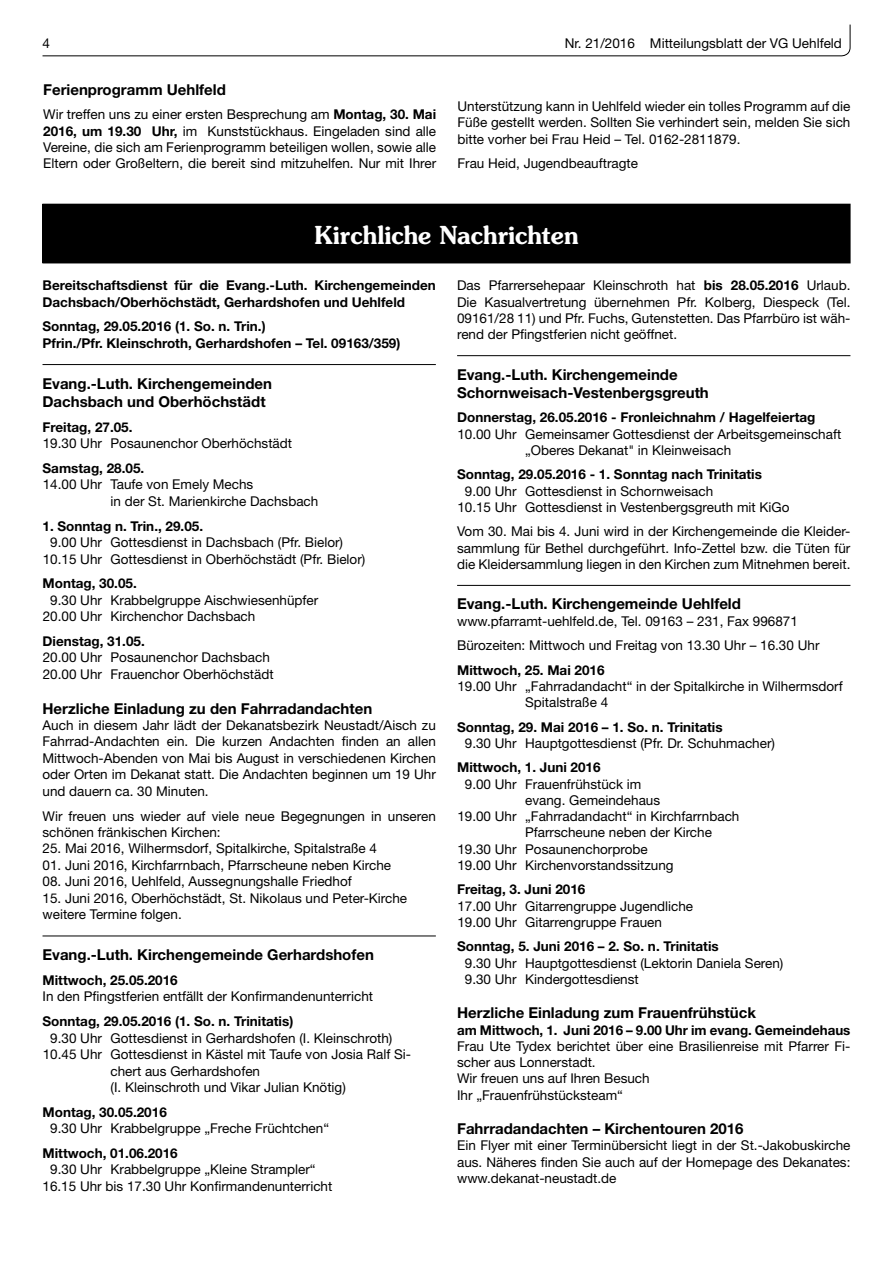
<style>
.page{position:relative;width:893px;height:1263px;background:#fff}
.page>*{position:absolute;margin:0;border:0;box-sizing:border-box;transform-origin:0 0}
.t1{font:600 24.75px "Souvenir";color:#fff;scale:.95 1}
.t2{font:700 15px/18.3px "Helvetica Neue";color:#000}
.t3{font:13.5px/16.2px "Helvetica Neue";color:#000}
.t4{font:700 13.5px/16.5px "Helvetica Neue";color:#000}
.s1{font-weight:700}
</style>
<div class="page">
<svg style="left:42px;top:24px;width:809px;height:33px"></svg>
<hr style="left:43px;top:364px;width:393px;height:1px;background:#000">
<hr style="left:43px;top:935px;width:393px;height:1px;background:#000">
<hr style="left:457px;top:355px;width:393px;height:1px;background:#000">
<hr style="left:457px;top:585px;width:393px;height:1px;background:#000">
<div style="left:43px;top:204px;width:807px;height:59px;background:#000"></div>
<p class="t3" style="left:43px;top:36px;width:9px">4</p>
<p class="t3" style="left:565px;top:36px;width:279px">Nr. 21/2016 Mitteilungsblatt der VG Uehlfeld</p>
<p class="t2" style="left:43px;top:82px;width:184px">Ferienprogramm Uehlfeld</p>
<p class="t3" style="left:43px;top:108px;width:394px;text-align:justify">Wir treffen uns zu einer ersten Besprechung am <span class="s1">Montag, 30. Mai 2016, um 19.30 Uhr,</span> im Kunststückhaus. Eingeladen sind alle Vereine, die sich am Ferienprogramm beteiligen wollen, sowie alle Eltern oder Großeltern, die bereit sind mitzuhelfen. Nur mit Ihrer</p>
<p class="t3" style="left:457px;top:100px;width:394px;text-align:justify">Unterstützung kann in Uehlfeld wieder ein tolles Programm auf die Füße gestellt werden. Sollten Sie verhindert sein, melden Sie sich bitte vorher bei Frau Heid – Tel. 0162-2811879.</p>
<p class="t3" style="left:457px;top:156px;width:182px">Frau Heid, Jugendbeauftragte</p>
<h1 class="t1" style="left:314px;top:225px;width:280px">Kirchliche Nachrichten</h1>
<p class="t4" style="left:43px;top:278px;width:395px">Bereitschaftsdienst für die Evang.-Luth. Kirchengemeinden<br>Dachsbach/Oberhöchstädt, Gerhardshofen und Uehlfeld</p>
<p class="t4" style="left:43px;top:320px;width:359px">Sonntag, 29.05.2016 (1. So. n. Trin.)<br>Pfrin./Pfr. Kleinschroth, Gerhardshofen – Tel. 09163/359)</p>
<p class="t2" style="left:43px;top:376px;width:231px">Evang.-Luth. Kirchengemeinden<br>Dachsbach und Oberhöchstädt</p>
<p class="t4" style="left:43px;top:420px;width:92px">Freitag, 27.05.</p>
<p class="t3" style="left:43px;top:437px;width:251px">19.30 Uhr Posaunenchor Oberhöchstädt</p>
<p class="t4" style="left:43px;top:461px;width:103px">Samstag, 28.05.</p>
<p class="t3" style="left:111px;top:478px;width:209px;text-indent:-68px">14.00 Uhr Taufe von Emely Mechs<br>in der St. Marienkirche Dachsbach</p>
<p class="t4" style="left:43px;top:519px;width:162px">1. Sonntag n. Trin., 29.05.</p>
<p class="t3" style="left:43px;top:535px;width:324px;text-indent:8px">9.00 Uhr Gottesdienst in Dachsbach (Pfr. Bielor)<br>10.15 Uhr Gottesdienst in Oberhöchstädt (Pfr. Bielor)</p>
<p class="t4" style="left:43px;top:576px;width:96px">Montag, 30.05.</p>
<p class="t3" style="left:43px;top:593px;width:277px;text-indent:8px">9.30 Uhr Krabbelgruppe Aischwiesenhüpfer<br>20.00 Uhr Kirchenchor Dachsbach</p>
<p class="t4" style="left:43px;top:634px;width:104px">Dienstag, 31.05.</p>
<p class="t3" style="left:43px;top:651px;width:232px">20.00 Uhr Posaunenchor Dachsbach<br>20.00 Uhr Frauenchor Oberhöchstädt</p>
<p class="t2" style="left:43px;top:700px;width:331px">Herzliche Einladung zu den Fahrradandachten</p>
<p class="t3" style="left:43px;top:718px;width:395px;text-align:justify">Auch in diesem Jahr lädt der Dekanatsbezirk Neustadt/Aisch zu Fahrrad-Andachten ein. Die kurzen Andachten finden an allen Mittwoch-Abenden von Mai bis August in verschiedenen Kirchen oder Orten im Dekanat statt. Die Andachten beginnen um 19 Uhr und dauern ca. 30 Minuten.</p>
<p class="t3" style="left:43px;top:809px;width:395px">Wir freuen uns wieder auf viele neue Begegnungen in unseren schönen fränkischen Kirchen:</p>
<p class="t3" style="left:43px;top:842px;width:336px">25. Mai 2016, Wilhermsdorf, Spitalkirche, Spitalstraße 4</p>
<p class="t3" style="left:43px;top:858px;width:350px">01. Juni 2016, Kirchfarrnbach, Pfarrscheune neben Kirche</p>
<p class="t3" style="left:43px;top:875px;width:311px">08. Juni 2016, Uehlfeld, Aussegnungshalle Friedhof</p>
<p class="t3" style="left:43px;top:891px;width:366px">15. Juni 2016, Oberhöchstädt, St. Nikolaus und Peter-Kirche weitere Termine folgen.</p>
<p class="t2" style="left:43px;top:947px;width:333px">Evang.-Luth. Kirchengemeinde Gerhardshofen</p>
<p class="t4" style="left:43px;top:973px;width:137px">Mittwoch, 25.05.2016</p>
<p class="t3" style="left:43px;top:990px;width:332px">In den Pfingstferien entfällt der Konfirmandenunterricht</p>
<p class="t4" style="left:43px;top:1014px;width:252px">Sonntag, 29.05.2016 (1. So. n. Trinitatis)</p>
<p class="t3" style="left:50px;top:1031px;width:344px">9.30 Uhr Gottesdienst in Gerhardshofen (I. Kleinschroth)</p>
<p class="t3" style="left:43px;top:1047px;width:370px">10.45 Uhr Gottesdienst in Kästel mit Taufe von Josia Ralf Si-</p>
<p class="t3" style="left:111px;top:1064px;width:151px">chert aus Gerhardshofen</p>
<p class="t3" style="left:111px;top:1080px;width:237px">(I. Kleinschroth und Vikar Julian Knötig)</p>
<p class="t4" style="left:43px;top:1105px;width:126px">Montag, 30.05.2016</p>
<p class="t3" style="left:50px;top:1121px;width:280px">9.30 Uhr Krabbelgruppe „Freche Früchtchen“</p>
<p class="t4" style="left:43px;top:1146px;width:137px">Mittwoch, 01.06.2016</p>
<p class="t3" style="left:43px;top:1163px;width:291px;text-indent:8px">9.30 Uhr Krabbelgruppe „Kleine Strampler“<br>16.15 Uhr bis 17.30 Uhr Konfirmandenunterricht</p>
<p class="t3" style="left:457px;top:279px;width:395px;text-align:justify">Das Pfarrersehepaar Kleinschroth hat <span class="s1">bis 28.05.2016</span> Urlaub.<br>Die Kasualvertretung übernehmen Pfr. Kolberg, Diespeck (Tel.<br>09161/28 11) und Pfr. Fuchs, Gutenstetten. Das Pfarrbüro ist wäh&shy;rend der Pfingstferien nicht geöffnet.</p>
<p class="t2" style="left:457px;top:367px;width:253px">Evang.-Luth. Kirchengemeinde<br>Schornweisach-Vestenbergsgreuth</p>
<p class="t4" style="left:457px;top:410px;width:360px">Donnerstag, 26.05.2016 - Fronleichnahm / Hagelfeiertag</p>
<p class="t3" style="left:525px;top:427px;width:318px;text-indent:-68px">10.00 Uhr Gemeinsamer Gottesdienst der Arbeitsgemeinschaft „Oberes Dekanat" in Kleinweisach</p>
<p class="t4" style="left:457px;top:467px;width:306px">Sonntag, 29.05.2016 - 1. Sonntag nach Trinitatis</p>
<p class="t3" style="left:457px;top:484px;width:334px;text-indent:8px">9.00 Uhr Gottesdienst in Schornweisach<br>10.15 Uhr Gottesdienst in Vestenbergsgreuth mit KiGo</p>
<p class="t3" style="left:457px;top:525px;width:395px;text-align:justify">Vom 30. Mai bis 4. Juni wird in der Kirchengemeinde die Kleider&shy;sammlung für Bethel durchgeführt. Info-Zettel bzw. die Tüten für die Kleidersammlung liegen in den Kirchen zum Mitnehmen bereit.</p>
<p class="t2" style="left:457px;top:596px;width:285px">Evang.-Luth. Kirchengemeinde Uehlfeld</p>
<p class="t3" style="left:457px;top:610px;width:364px;line-height:24.5px">www.pfarramt-uehlfeld.de, Tel. 09163 – 231, Fax 996871<br>Bürozeiten: Mittwoch und Freitag von 13.30 Uhr – 16.30 Uhr</p>
<p class="t4" style="left:457px;top:663px;width:149px">Mittwoch, 25. Mai 2016</p>
<p class="t3" style="left:525px;top:679px;width:319px;text-indent:-68px">19.00 Uhr „Fahrradandacht“ in der Spitalkirche in Wilhermsdorf<br>Spitalstraße 4</p>
<p class="t4" style="left:457px;top:720px;width:267px">Sonntag, 29. Mai 2016 – 1. So. n. Trinitatis</p>
<p class="t3" style="left:465px;top:736px;width:312px">9.30 Uhr Hauptgottesdienst (Pfr. Dr. Schuhmacher)</p>
<p class="t4" style="left:457px;top:760px;width:145px">Mittwoch, 1. Juni 2016</p>
<p class="t3" style="left:465px;top:777px;width:178px">9.00 Uhr Frauenfrühstück im</p>
<p class="t3" style="left:525px;top:793px;width:137px">evang. Gemeindehaus</p>
<p class="t3" style="left:457px;top:810px;width:284px">19.00 Uhr „Fahrradandacht“ in Kirchfarrnbach</p>
<p class="t3" style="left:525px;top:826px;width:188px">Pfarrscheune neben der Kirche</p>
<p class="t3" style="left:457px;top:842px;width:192px">19.30 Uhr Posaunenchorprobe</p>
<p class="t3" style="left:457px;top:858px;width:218px">19.00 Uhr Kirchenvorstandssitzung</p>
<p class="t4" style="left:457px;top:883px;width:130px">Freitag, 3. Juni 2016</p>
<p class="t3" style="left:457px;top:899px;width:237px">17.00 Uhr Gitarrengruppe Jugendliche<br>19.00 Uhr Gitarrengruppe Frauen</p>
<p class="t4" style="left:457px;top:940px;width:263px">Sonntag, 5. Juni 2016 – 2. So. n. Trinitatis</p>
<p class="t3" style="left:465px;top:956px;width:320px">9.30 Uhr Hauptgottesdienst (Lektorin Daniela Seren)<br>9.30 Uhr Kindergottesdienst</p>
<p class="t2" style="left:457px;top:1005px;width:300px">Herzliche Einladung zum Frauenfrühstück</p>
<p class="t4" style="left:457px;top:1023px;width:395px">am Mittwoch, 1. Juni 2016 – 9.00 Uhr im evang. Gemeindehaus</p>
<p class="t3" style="left:457px;top:1039px;width:395px">Frau Ute Tydex berichtet über eine Brasilienreise mit Pfarrer Fi&shy;scher aus Lonnerstadt.<br>Wir freuen uns auf Ihren Besuch<br>Ihr „Frauenfrühstücksteam“</p>
<p class="t2" style="left:457px;top:1121px;width:288px">Fahrradandachten – Kirchentouren 2016</p>
<p class="t3" style="left:457px;top:1139px;width:395px;text-align:justify">Ein Flyer mit einer Terminübersicht liegt in der St.-Jakobuskirche aus. Näheres finden Sie auch auf der Homepage des Dekanates: www.dekanat-neustadt.de</p>
</div>
